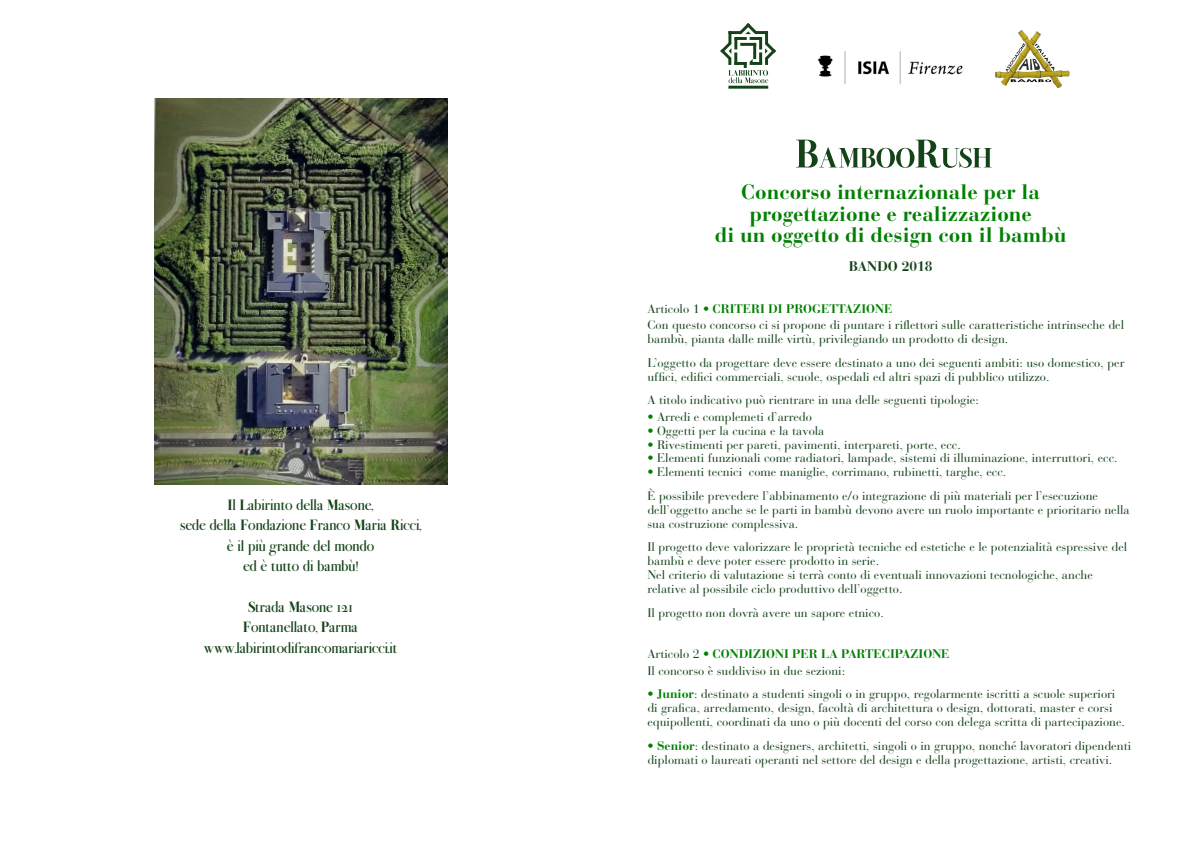
<style>
.page{position:relative;width:1191px;height:842px;background:#fff}
.page>*{position:absolute;margin:0;border:0;box-sizing:border-box;transform-origin:0 0}
.Normale{font:700 20.7px/21.7px "Bauer Bodoni";color:#008000;text-align:center}
.t1{font:17px/20.4px "Bodoni Display Roman";color:#144318;text-align:center}
.Normale-2{font:700 13.8px "Bauer Bodoni";color:#144318}
.Normale-3{font:12.3px/13.8px "Bauer Bodoni";color:#144318}
.Corpo_testo{font:12.3px/13.8px "Bauer Bodoni";color:#144318}
.Normale-4{font:700 12.3px "Bauer Bodoni";color:#008000}
.s1{font-weight:400;color:#144318}
.s2{font-weight:400}
.s3{color:#008000}
.s4{font-weight:700;color:#008000}
</style>
<div class="page">
<svg style="left:796px;top:140px;width:195px;height:28px"></svg>
<img style="left:818px;top:51px;width:145px;height:33px">
<hr style="left:728px;top:86px;width:40px;height:3px;background:#144318">
<svg style="left:720px;top:23px;width:56px;height:60px"></svg>
<img style="left:995px;top:30px;width:75px;height:59px">
<img style="left:154px;top:98px;width:293px;height:387px">
<p class="t1" style="left:228px;top:496px;width:147px">Il Labirinto della Masone,</p>
<p class="t1" style="left:180px;top:517px;width:242px">sede della Fondazione Franco Maria Ricci,</p>
<p class="t1" style="left:227px;top:537px;width:149px">è il più grande del mondo ed è tutto di bambù!</p>
<p class="t1" style="left:248px;top:598px;width:106px">Strada Masone 121</p>
<p class="t1" style="left:243px;top:619px;width:116px">Fontanellato, Parma</p>
<p class="t1" style="left:204px;top:639px;width:195px">www.labirintodifrancomariaricci.it</p>
<p class="Normale" style="left:741px;top:181px;width:300px">Concorso internazionale per la</p>
<p class="Normale" style="left:715px;top:203px;width:353px">progettazione e realizzazione<br>di un oggetto di design con il bambù</p>
<p class="Normale-2" style="left:848px;top:258px;width:85px">BANDO 2018</p>
<p class="Normale-4" style="left:647px;top:301px;width:246px"><span class="s1">Articolo 1</span> <span class="s2">•</span> CRITERI DI PROGETTAZIONE</p>
<p class="Normale-3" style="left:647px;top:318px;width:478px">Con questo concorso ci si propone di puntare i riflettori sulle caratteristiche intrinseche del bambù, pianta dalle mille virtù, privilegiando un prodotto di design.</p>
<p class="Normale-3" style="left:647px;top:356px;width:478px">L’oggetto da progettare deve essere destinato a uno dei seguenti ambiti: uso domestico, per uffici, edifici commerciali, scuole, ospedali ed altri spazi di pubblico utilizzo.</p>
<p class="Normale-3" style="left:647px;top:393px;width:333px">A titolo indicativo può rientrare in una delle seguenti tipologie:</p>
<p class="Normale-3" style="left:647px;top:410px;width:166px"><span class="s3">•</span> Arredi e complemeti d’arredo</p>
<p class="Normale-3" style="left:647px;top:424px;width:179px"><span class="s3">•</span> Oggetti per la cucina e la tavola</p>
<p class="Normale-3" style="left:647px;top:438px;width:315px"><span class="s3">•</span> Rivestimenti per pareti, pavimenti, interpareti, porte, ecc.</p>
<p class="Normale-3" style="left:647px;top:451px;width:472px"><span class="s3">•</span> Elementi funzionali come radiatori, lampade, sistemi di illuminazione, interruttori, ecc.</p>
<p class="Normale-3" style="left:647px;top:465px;width:360px"><span class="s3">•</span> Elementi tecnici come maniglie, corrimano, rubinetti, targhe, ecc.</p>
<p class="Normale-3" style="left:647px;top:489px;width:484px">È possibile prevedere l’abbinamento e/o integrazione di più materiali per l’esecuzione dell’oggetto anche se le parti in bambù devono avere un ruolo importante e prioritario nella sua costruzione complessiva.</p>
<p class="Normale-3" style="left:647px;top:540px;width:481px">Il progetto deve valorizzare le proprietà tecniche ed estetiche e le potenzialità espressive del bambù e deve poter essere prodotto in serie.</p>
<p class="Normale-3" style="left:647px;top:568px;width:447px">Nel criterio di valutazione si terrà conto di eventuali innovazioni tecnologiche, anche relative al possibile ciclo produttivo dell’oggetto.</p>
<p class="Normale-3" style="left:647px;top:606px;width:238px">Il progetto non dovrà avere un sapore etnico.</p>
<p class="Normale-4" style="left:647px;top:646px;width:304px"><span class="s1">Articolo 2</span> • CONDIZIONI PER LA PARTECIPAZIONE</p>
<p class="Corpo_testo" style="left:647px;top:664px;width:199px">Il concorso è suddiviso in due sezioni:</p>
<p class="Corpo_testo" style="left:647px;top:687px;width:479px"><span class="s4">• Junior</span>: destinato a studenti singoli o in gruppo, regolarmente iscritti a scuole superiori di grafica, arredamento, design, facoltà di architettura o design, dottorati, master e corsi equipollenti, coordinati da uno o più docenti del corso con delega scritta di partecipazione.</p>
<p class="Corpo_testo" style="left:647px;top:739px;width:485px"><span class="s4">• Senior</span>: destinato a designers, architetti, singoli o in gruppo, nonché lavoratori dipendenti diplomati o laureati operanti nel settore del design e della progettazione, artisti, creativi.</p>
</div>
